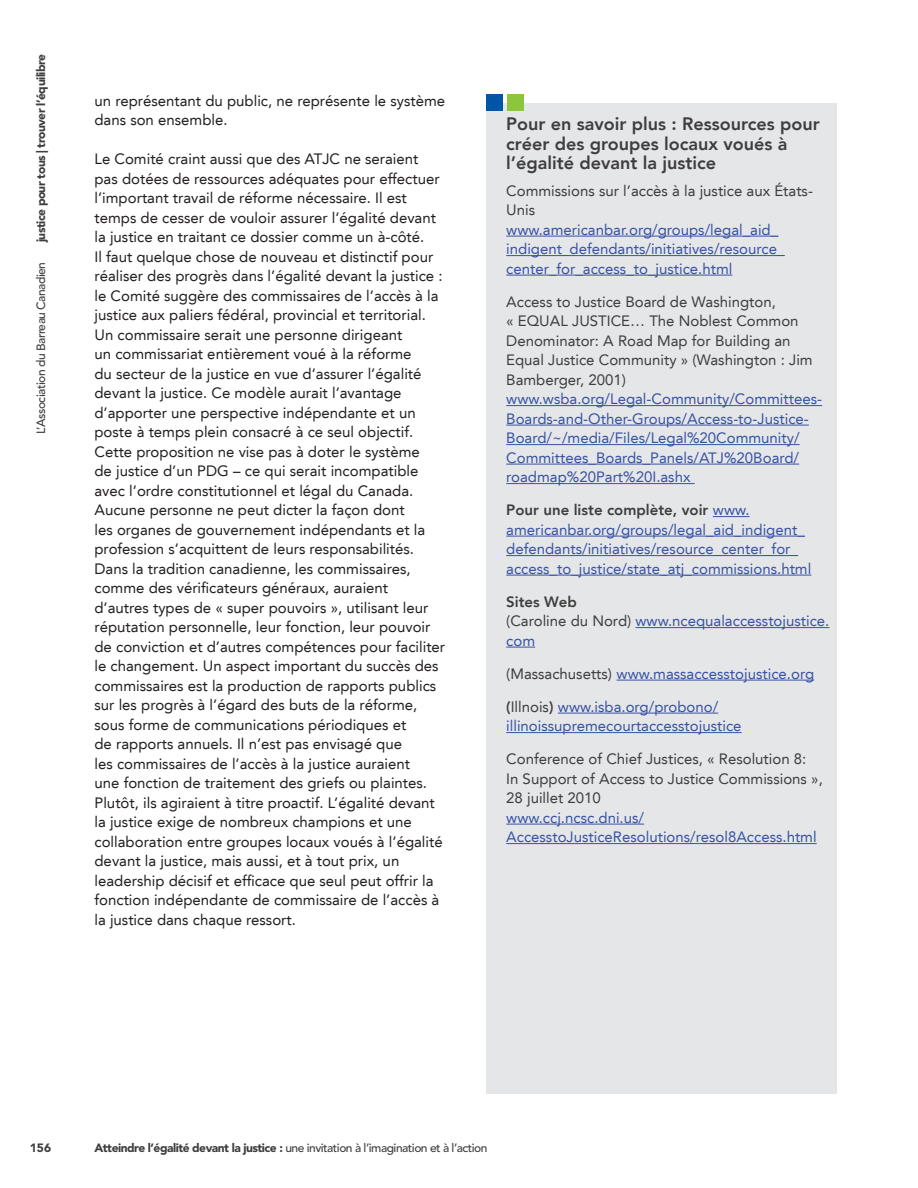
<style>
.page{position:relative;width:918px;height:1188px;background:#fff}
.page>*{position:absolute;margin:0;border:0;box-sizing:border-box;transform-origin:0 0}
.t1{font:800 18px/19.5px "Avenir LT";color:#3e3e3f}
.t2{font:15px/19.5px "Avenir LT";color:#231f20}
.t3{font:15px/19.5px "Avenir LT";color:#3853a3}
.t4{font:15px/19.5px "Avenir LT";color:#3e3e3f}
.t5{font:800 15px "Avenir LT";color:#3e3e3f}
.t6{font:500 12px "Avenir LT Std";letter-spacing:-.04em;color:#3e3e3f}
.t7{font:900 12px "Avenir LT Std";letter-spacing:-.04em;color:#3e3e3f}
.s1{color:#3e3e3f}
.s2{font-weight:800;color:#3e3e3f}
.s3{color:#3853a3}
.s4{font-weight:900}
</style>
<div class="page">
<div style="left:486px;top:103px;width:351px;height:991px;background:#e5e6e8"></div>
<hr style="left:506px;top:236px;width:272px;height:1px;background:#3853a3">
<hr style="left:506px;top:255px;width:279px;height:1px;background:#3853a3">
<hr style="left:506px;top:275px;width:226px;height:1px;background:#3853a3">
<hr style="left:506px;top:405px;width:316px;height:1px;background:#3853a3">
<hr style="left:506px;top:425px;width:303px;height:1px;background:#3853a3">
<hr style="left:506px;top:444px;width:294px;height:1px;background:#3853a3">
<hr style="left:506px;top:464px;width:293px;height:1px;background:#3853a3">
<hr style="left:506px;top:483px;width:189px;height:1px;background:#3853a3">
<hr style="left:713px;top:516px;width:37px;height:1px;background:#3853a3">
<hr style="left:506px;top:536px;width:299px;height:1px;background:#3853a3">
<hr style="left:506px;top:555px;width:292px;height:1px;background:#3853a3">
<hr style="left:506px;top:575px;width:305px;height:1px;background:#3853a3">
<hr style="left:636px;top:627px;width:193px;height:1px;background:#3853a3">
<svg style="left:506px;top:647px;width:29px;height:1px"></svg>
<hr style="left:617px;top:680px;width:197px;height:1px;background:#3853a3">
<hr style="left:558px;top:713px;width:160px;height:1px;background:#3853a3">
<hr style="left:506px;top:732px;width:236px;height:1px;background:#3853a3">
<hr style="left:506px;top:824px;width:138px;height:1px;background:#3853a3">
<hr style="left:506px;top:843px;width:311px;height:1px;background:#3853a3">
<div style="left:486px;top:94px;width:16px;height:17px;background:#0155a5"></div>
<div style="left:508px;top:94px;width:16px;height:17px;background:#8bc63e"></div>
<p class="t7" style="left:34px;top:242px;width:190px;rotate:-90deg">justice pour tous | trouver l’équilibre</p>
<p class="t6" style="left:34px;top:434px;width:174px;rotate:-90deg">L’Association du Barreau Canadien</p>
<p class="t2" style="left:94px;top:91px;width:352px">un représentant du public, ne représente le système dans son ensemble.</p>
<p class="t2" style="left:94px;top:150px;width:352px">Le Comité craint aussi que des ATJC ne seraient pas dotées de ressources adéquates pour effectuer l’important travail de réforme nécessaire. Il est temps de cesser de vouloir assurer l’égalité devant la justice en traitant ce dossier comme un à-côté.<br>Il faut quelque chose de nouveau et distinctif pour réaliser des progrès dans l’égalité devant la justice : le Comité suggère des commissaires de l’accès à la justice aux paliers fédéral, provincial et territorial.<br>Un commissaire serait une personne dirigeant<br>un commissariat entièrement voué à la réforme<br>du secteur de la justice en vue d’assurer l’égalité devant la justice. Ce modèle aurait l’avantage d’apporter une perspective indépendante et un poste à temps plein consacré à ce seul objectif.<br>Cette proposition ne vise pas à doter le système<br>de justice d’un PDG – ce qui serait incompatible avec l’ordre constitutionnel et légal du Canada.<br>Aucune personne ne peut dicter la façon dont<br>les organes de gouvernement indépendants et la profession s’acquittent de leurs responsabilités.<br>Dans la tradition canadienne, les commissaires, comme des vérificateurs généraux, auraient d’autres types de « super pouvoirs », utilisant leur réputation personnelle, leur fonction, leur pouvoir de conviction et d’autres compétences pour faciliter le changement. Un aspect important du succès des commissaires est la production de rapports publics sur les progrès à l’égard des buts de la réforme, sous forme de communications périodiques et<br>de rapports annuels. Il n’est pas envisagé que<br>les commissaires de l’accès à la justice auraient<br>une fonction de traitement des griefs ou plaintes.<br>Plutôt, ils agiraient à titre proactif. L’égalité devant la justice exige de nombreux champions et une collaboration entre groupes locaux voués à l’égalité devant la justice, mais aussi, et à tout prix, un leadership décisif et efficace que seul peut offrir la fonction indépendante de commissaire de l’accès à la justice dans chaque ressort.</p>
<p class="t1" style="left:506px;top:114px;width:315px">Pour en savoir plus : Ressources pour créer des groupes locaux voués à l’égalité devant la justice</p>
<p class="t3" style="left:506px;top:181px;width:308px"><span class="s1">Commissions sur l’accès à la justice aux États-Unis<br></span>www.americanbar.org/groups/legal_aid_ indigent_defendants/initiatives/resource_ center_for_access_to_justice.html</p>
<p class="t3" style="left:506px;top:292px;width:317px"><span class="s1">Access to Justice Board de Washington,<br>« EQUAL JUSTICE… The Noblest Common Denominator: A Road Map for Building an Equal Justice Community » (Washington : Jim Bamberger, 2001) </span>www.wsba.org/Legal-Community/Committees-Boards-and-Other-Groups/Access-to-Justice-Board/~/media/Files/Legal%20Community/ Committees_Boards_Panels/ATJ%20Board/ roadmap%20Part%20I.ashx</p>
<p class="t3" style="left:506px;top:500px;width:307px"><span class="s2">Pour une liste complète, voir</span> www. americanbar.org/groups/legal_aid_indigent_ defendants/initiatives/resource_center_for_ access_to_justice/state_atj_commissions.html</p>
<p class="t5" style="left:506px;top:593px;width:72px">Sites Web</p>
<p class="t3" style="left:506px;top:611px;width:325px"><span class="s1">(Caroline du Nord)</span> www.ncequalaccesstojustice. com</p>
<p class="t3" style="left:506px;top:664px;width:309px"><span class="s1">(Massachusetts)</span> www.massaccesstojustice.org</p>
<p class="t3" style="left:506px;top:697px;width:237px"><span class="s2">(</span><span class="s1">Illnois</span><span class="s2">)</span> www.isba.org/probono/ illinoissupremecourtaccesstojustice</p>
<p class="t4" style="left:506px;top:749px;width:318px">Conference of Chief Justices, « Resolution 8:<br>In Support of Access to Justice Commissions », 28 juillet 2010<br><span class="s3">www.ccj.ncsc.dni.us/ AccesstoJusticeResolutions/resol8Access.html</span></p>
<p class="t7" style="left:30px;top:1140px;width:23px">156</p>
<p class="t6" style="left:94px;top:1141px;width:395px"><span class="s4">Atteindre l’égalité devant la justice :</span> une invitation à l’imagination et à l’action</p>
</div>
